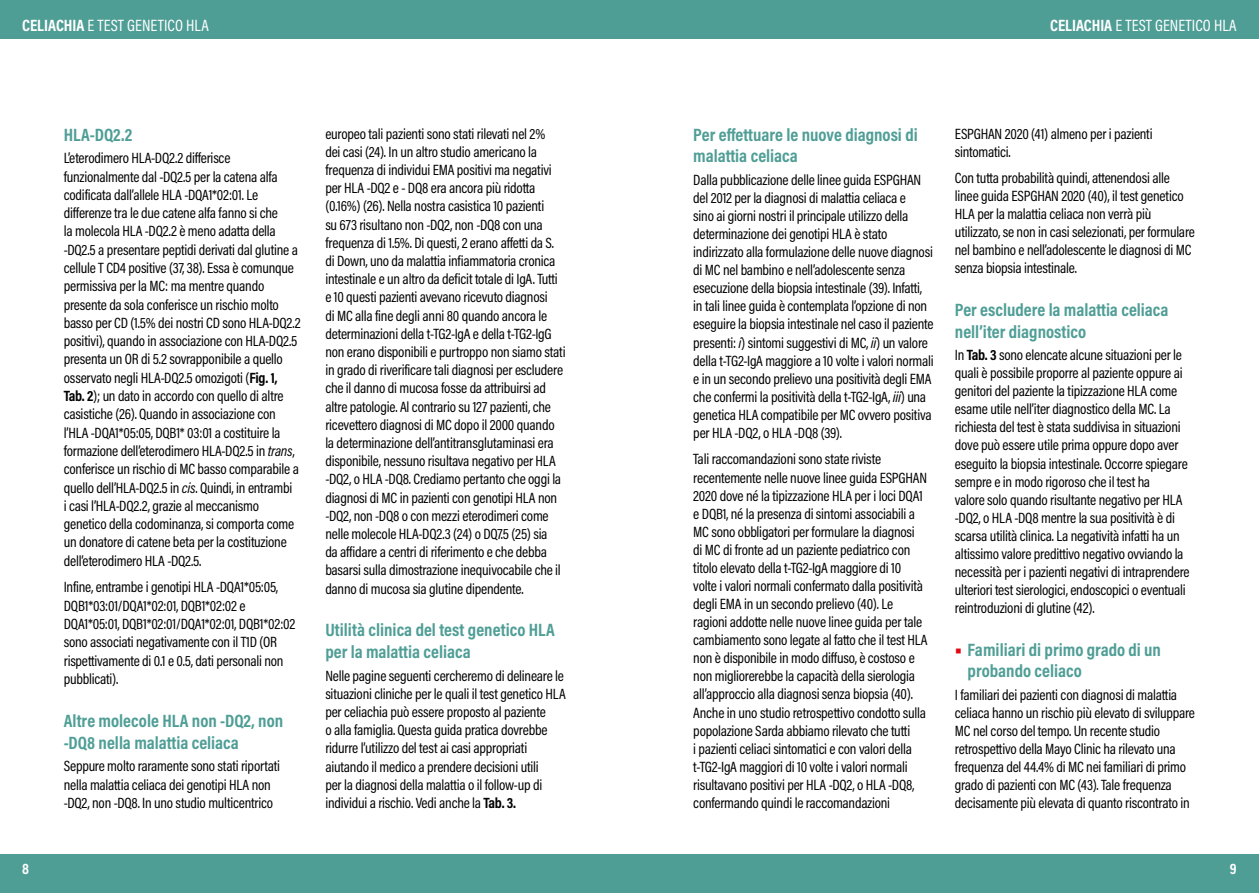
<style>
.page{position:relative;width:1259px;height:893px;background:#fff}
.page>*{position:absolute;margin:0;border:0;box-sizing:border-box;transform-origin:0 0}
.t1{font:700 18px/21.6px "Acumin Pro Cond";color:#4f9e96}
.t2{font:16.5px "Acumin Pro Cond";letter-spacing:.005em;color:#fff}
.t3{font:15px/18.1px "Acumin Pro Cond";letter-spacing:-.015em;color:#000}
.t4{font:700 15px "Acumin Pro Cond";color:#fff}
.s1{font-weight:700}
.s2{font-style:italic}
.s3{font-size:27px;color:#e30613}
</style>
<div class="page">
<div style="left:629px;top:0;width:630px;height:38px;background:#4f9e96"></div>
<div style="left:0;top:0;width:629px;height:38px;background:#4f9e96"></div>
<div style="left:0;top:855px;width:629px;height:38px;background:#4f9e96"></div>
<div style="left:629px;top:855px;width:630px;height:38px;background:#4f9e96"></div>
<p class="t2" style="left:22px;top:14px;width:188px"><span class="s1">CELIACHIA</span> E TEST GENETICO HLA</p>
<p class="t1" style="left:64px;top:123px;width:70px">HLA-DQ2.2</p>
<p class="t3" style="left:64px;top:149px;width:238px">L’eterodimero HLA-DQ2.2 differisce funzionalmente dal -DQ2.5 per la catena alfa codificata dall’allele HLA -DQA1*02:01. Le differenze tra le due catene alfa fanno si che<br>la molecola HLA -DQ2.2 è meno adatta della -DQ2.5 a presentare peptidi derivati dal glutine a cellule T CD4 positive (37, 38). Essa è comunque permissiva per la MC: ma mentre quando presente da sola conferisce un rischio molto basso per CD (1.5% dei nostri CD sono HLA-DQ2.2 positivi), quando in associazione con HLA-DQ2.5 presenta un OR di 5.2 sovrapponibile a quello osservato negli HLA-DQ2.5 omozigoti (<span class="s1">Fig. 1, Tab. 2</span>); un dato in accordo con quello di altre casistiche (26). Quando in associazione con l’HLA -DQA1*05:05, DQB1* 03:01 a costituire la formazione dell’eterodimero HLA-DQ2.5 in <span class="s2">trans</span>, conferisce un rischio di MC basso comparabile a quello dell’HLA-DQ2.5 in <span class="s2">cis</span>. Quindi, in entrambi<br>i casi l’HLA-DQ2.2, grazie al meccanismo genetico della codominanza, si comporta come un donatore di catene beta per la costituzione dell’eterodimero HLA -DQ2.5.</p>
<p class="t3" style="left:64px;top:578px;width:233px">Infine, entrambe i genotipi HLA -DQA1*05:05, DQB1*03:01/DQA1*02:01, DQB1*02:02 e DQA1*05:01, DQB1*02:01/DQA1*02:01, DQB1*02:02 sono associati negativamente con il T1D (OR rispettivamente di 0.1 e 0.5, dati personali non pubblicati).</p>
<p class="t1" style="left:64px;top:709px;width:221px">Altre molecole HLA non -DQ2, non -DQ8 nella malattia celiaca</p>
<p class="t3" style="left:64px;top:757px;width:218px">Seppure molto raramente sono stati riportati nella malattia celiaca dei genotipi HLA non -DQ2, non -DQ8. In uno studio multicentrico</p>
<p class="t3" style="left:325px;top:124px;width:242px">europeo tali pazienti sono stati rilevati nel 2%<br>dei casi (24). In un altro studio americano la frequenza di individui EMA positivi ma negativi per HLA -DQ2 e - DQ8 era ancora più ridotta (0.16%) (26). Nella nostra casistica 10 pazienti<br>su 673 risultano non -DQ2, non -DQ8 con una frequenza di 1.5%. Di questi, 2 erano affetti da S. di Down, uno da malattia infiammatoria cronica intestinale e un altro da deficit totale di IgA. Tutti e 10 questi pazienti avevano ricevuto diagnosi<br>di MC alla fine degli anni 80 quando ancora le determinazioni della t-TG2-IgA e della t-TG2-IgG non erano disponibili e purtroppo non siamo stati in grado di riverificare tali diagnosi per escludere che il danno di mucosa fosse da attribuirsi ad altre patologie. Al contrario su 127 pazienti, che ricevettero diagnosi di MC dopo il 2000 quando la determinazione dell’antitransglutaminasi era disponibile, nessuno risultava negativo per HLA -DQ2, o HLA -DQ8. Crediamo pertanto che oggi la diagnosi di MC in pazienti con genotipi HLA non -DQ2, non -DQ8 o con mezzi eterodimeri come nelle molecole HLA-DQ2.3 (24) o DQ7.5 (25) sia<br>da affidare a centri di riferimento e che debba basarsi sulla dimostrazione inequivocabile che il danno di mucosa sia glutine dipendente.</p>
<p class="t1" style="left:325px;top:619px;width:231px">Utilità clinica del test genetico HLA per la malattia celiaca</p>
<p class="t3" style="left:325px;top:666px;width:242px">Nelle pagine seguenti cercheremo di delineare le situazioni cliniche per le quali il test genetico HLA per celiachia può essere proposto al paziente<br>o alla famiglia. Questa guida pratica dovrebbe ridurre l’utilizzo del test ai casi appropriati aiutando il medico a prendere decisioni utili<br>per la diagnosi della malattia o il follow-up di individui a rischio. Vedi anche la <span class="s1">Tab. 3.</span></p>
<p class="t2" style="left:1050px;top:14px;width:188px"><span class="s1">CELIACHIA</span> E TEST GENETICO HLA</p>
<p class="t1" style="left:693px;top:123px;width:226px">Per effettuare le nuove diagnosi di malattia celiaca</p>
<p class="t3" style="left:693px;top:170px;width:242px">Dalla pubblicazione delle linee guida ESPGHAN del 2012 per la diagnosi di malattia celiaca e<br>sino ai giorni nostri il principale utilizzo della determinazione dei genotipi HLA è stato indirizzato alla formulazione delle nuove diagnosi di MC nel bambino e nell’adolescente senza esecuzione della biopsia intestinale (39). Infatti, in tali linee guida è contemplata l’opzione di non eseguire la biopsia intestinale nel caso il paziente presenti: <span class="s2">i</span>) sintomi suggestivi di MC, <span class="s2">ii</span>) un valore della t-TG2-IgA maggiore a 10 volte i valori normali e in un secondo prelievo una positività degli EMA che confermi la positività della t-TG2-IgA, <span class="s2">iii</span>) una genetica HLA compatibile per MC ovvero positiva per HLA -DQ2, o HLA -DQ8 (39).</p>
<p class="t3" style="left:693px;top:450px;width:236px">Tali raccomandazioni sono state riviste recentemente nelle nuove linee guida ESPGHAN 2020 dove né la tipizzazione HLA per i loci DQA1 e DQB1, né la presenza di sintomi associabili a MC sono obbligatori per formulare la diagnosi di MC di fronte ad un paziente pediatrico con titolo elevato della t-TG2-IgA maggiore di 10 volte i valori normali confermato dalla positività degli EMA in un secondo prelievo (40). Le ragioni addotte nelle nuove linee guida per tale cambiamento sono legate al fatto che il test HLA non è disponibile in modo diffuso, è costoso e non migliorerebbe la capacità della sierologia all’approccio alla diagnosi senza biopsia (40).<br>Anche in uno studio retrospettivo condotto sulla popolazione Sarda abbiamo rilevato che tutti<br>i pazienti celiaci sintomatici e con valori della t-TG2-IgA maggiori di 10 volte i valori normali risultavano positivi per HLA -DQ2, o HLA -DQ8, confermando quindi le raccomandazioni</p>
<p class="t3" style="left:955px;top:124px;width:199px">ESPGHAN 2020 (41) almeno per i pazienti sintomatici.</p>
<p class="t3" style="left:955px;top:169px;width:241px">Con tutta probabilità quindi, attenendosi alle linee guida ESPGHAN 2020 (40), il test genetico HLA per la malattia celiaca non verrà più utilizzato, se non in casi selezionati, per formulare nel bambino e nell’adolescente le diagnosi di MC senza biopsia intestinale.</p>
<p class="t1" style="left:955px;top:299px;width:215px">Per escludere la malattia celiaca nell’iter diagnostico</p>
<p class="t3" style="left:955px;top:346px;width:236px">In <span class="s1">Tab. 3</span> sono elencate alcune situazioni per le quali è possibile proporre al paziente oppure ai genitori del paziente la tipizzazione HLA come esame utile nell’iter diagnostico della MC. La richiesta del test è stata suddivisa in situazioni dove può essere utile prima oppure dopo aver eseguito la biopsia intestinale. Occorre spiegare sempre e in modo rigoroso che il test ha<br>valore solo quando risultante negativo per HLA -DQ2, o HLA -DQ8 mentre la sua positività è di scarsa utilità clinica. La negatività infatti ha un altissimo valore predittivo negativo ovviando la necessità per i pazienti negativi di intraprendere ulteriori test sierologici, endoscopici o eventuali reintroduzioni di glutine (42).</p>
<p class="t1" style="left:967px;top:638px;width:195px;text-indent:-13px"><span class="s3">•</span> Familiari di primo grado di un probando celiaco</p>
<p class="t3" style="left:955px;top:685px;width:242px">I familiari dei pazienti con diagnosi di malattia celiaca hanno un rischio più elevato di sviluppare MC nel corso del tempo. Un recente studio retrospettivo della Mayo Clinic ha rilevato una frequenza del 44.4% di MC nei familiari di primo grado di pazienti con MC (43). Tale frequenza decisamente più elevata di quanto riscontrato in</p>
<p class="t4" style="left:22px;top:859px;width:8px">8</p>
<p class="t4" style="left:1229px;top:859px;width:8px">9</p>
</div>
